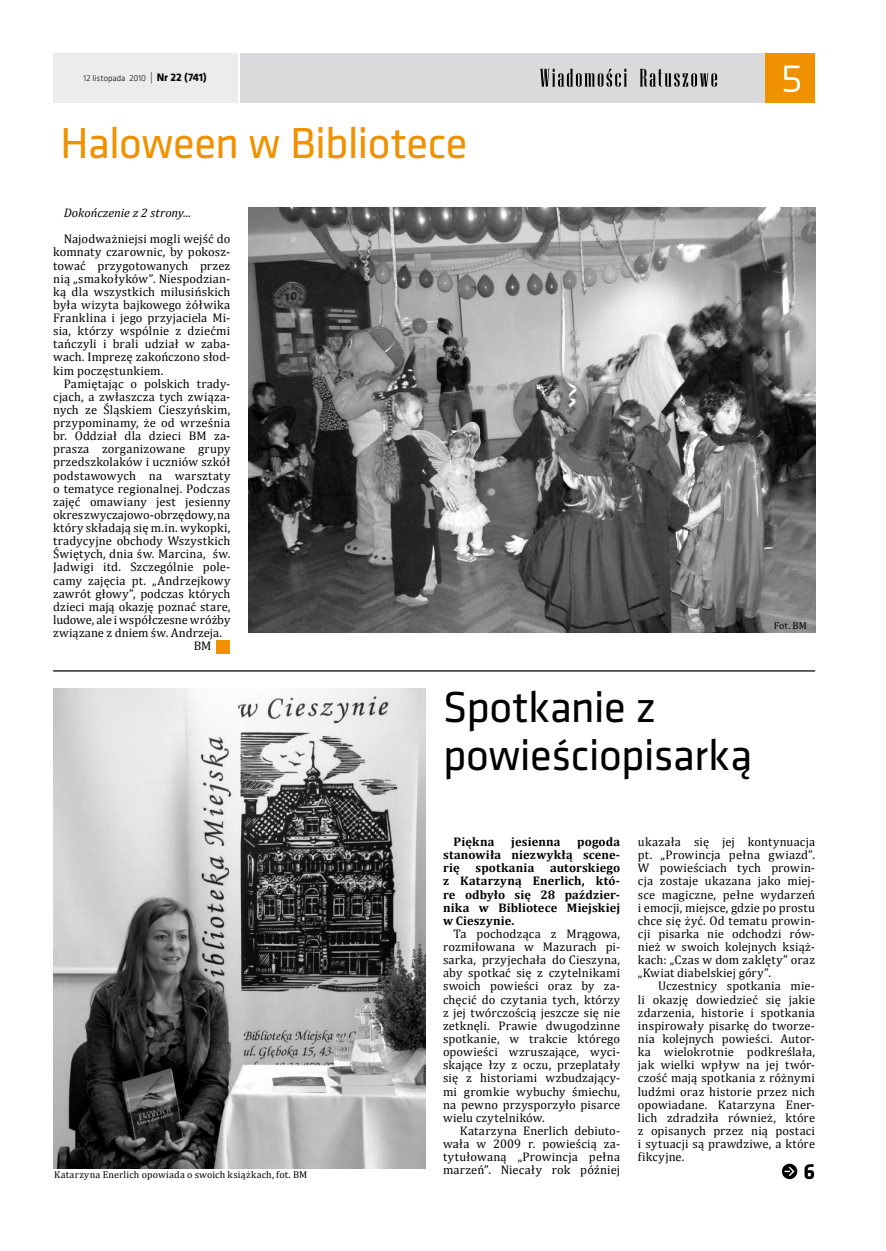
<style>
.page{position:relative;width:886px;height:1251px;background:#fff}
.page>*{position:absolute;margin:0;border:0;box-sizing:border-box;transform-origin:0 0}
.t1{font:45px/47.5px "Klavika";letter-spacing:-.015em;color:#000}
.t2{font:45px "Klavika";letter-spacing:-.015em;color:#f09100}
.t3{font:12.5px/13.1px "Cambria";letter-spacing:.01em;color:#000;text-align:justify}
.t4{font:700 12.5px/13.1px "Cambria";letter-spacing:.01em;color:#000;text-align:justify}
.t5{font:italic 12.5px "Cambria";color:#000}
.t6{font:10px "Cambria";letter-spacing:.02em;color:#000}
.t7{font:300 8.75px "Klavika";color:#000}
.s1{font-size:11.25px}
.s2{font-weight:700;font-size:11.25px}
</style>
<div class="page">
<div style="left:53px;top:53px;width:184px;height:50px;background:#ececed"></div>
<div style="left:240px;top:54px;width:575px;height:49px;background:#d9dadb"></div>
<svg style="left:640px;top:69px;width:77px;height:18px"></svg>
<svg style="left:540px;top:69px;width:87px;height:18px"></svg>
<div style="left:765px;top:54px;width:50px;height:49px;background:#f09100"></div>
<svg style="left:783px;top:66px;width:17px;height:26px"></svg>
<hr style="left:53px;top:670px;width:762px;height:1px;background:#000">
<img style="left:248px;top:207px;width:567px;height:425px">
<img style="left:53px;top:688px;width:372px;height:480px">
<svg style="left:782px;top:1164px;width:32px;height:15px"></svg>
<div style="left:216px;top:641px;width:13px;height:13px;background:#f09100"></div>
<p class="t7" style="left:84px;top:73px;width:125px">12 listopada 2010 <span class="s1">|</span> <span class="s2">Nr 22 (741)</span></p>
<h1 class="t2" style="left:60px;top:113px;width:409px">Haloween w Bibliotece</h1>
<p class="t5" style="left:64px;top:205px;width:129px">Dokończenie z 2 strony...</p>
<p class="t3" style="left:53px;top:232px;width:179px;text-indent:11px">Najodważniejsi mogli wejść do komnaty czarownic, by pokosz&shy;tować przygotowanych przez nią „smakołyków”. Niespodzian&shy;ką dla wszystkich milusińskich była wizyta bajkowego żółwika Franklina i jego przyjaciela Mi&shy;sia, którzy wspólnie z dziećmi tańczyli i brali udział w zaba&shy;wach. Imprezę zakończono słod&shy;kim poczęstunkiem.</p>
<p class="t3" style="left:64px;top:377px;width:168px">Pamiętając o polskich trady-</p>
<p class="t3" style="left:53px;top:390px;width:179px">cjach, a zwłaszcza tych związa-</p>
<p class="t3" style="left:53px;top:403px;width:179px">nych ze Śląskiem Cieszyńskim,</p>
<p class="t3" style="left:53px;top:416px;width:179px">przypominamy, że od września</p>
<p class="t3" style="left:53px;top:429px;width:179px">br. Oddział dla dzieci BM za-</p>
<p class="t3" style="left:53px;top:442px;width:179px">prasza zorganizowane grupy</p>
<p class="t3" style="left:53px;top:456px;width:179px">przedszkolaków i uczniów szkół</p>
<p class="t3" style="left:53px;top:469px;width:179px">podstawowych na warsztaty</p>
<p class="t3" style="left:53px;top:482px;width:179px">o tematyce regionalnej. Podczas</p>
<p class="t3" style="left:53px;top:495px;width:179px">zajęć omawiany jest jesienny</p>
<p class="t3" style="left:53px;top:508px;width:179px">okres zwyczajowo-obrzędowy, na</p>
<p class="t3" style="left:53px;top:521px;width:179px">który składają się m.in. wykopki,</p>
<p class="t3" style="left:53px;top:534px;width:179px">tradycyjne obchody Wszystkich</p>
<p class="t3" style="left:53px;top:547px;width:179px">Świętych, dnia św. Marcina, św.</p>
<p class="t3" style="left:53px;top:561px;width:179px">Jadwigi itd. Szczególnie pole-</p>
<p class="t3" style="left:53px;top:574px;width:179px">camy zajęcia pt. „Andrzejkowy</p>
<p class="t3" style="left:53px;top:587px;width:179px">zawrót głowy”, podczas których</p>
<p class="t3" style="left:53px;top:600px;width:179px">dzieci mają okazję poznać stare,</p>
<p class="t3" style="left:53px;top:613px;width:179px">ludowe, ale i współczesne wróżby</p>
<p class="t3" style="left:53px;top:626px;width:170px">związane z dniem św. Andrzeja.</p>
<p class="t3" style="left:194px;top:639px;width:19px">BM</p>
<h1 class="t1" style="left:443px;top:682px;width:311px">Spotkanie z powieściopisarką</h1>
<p class="t6" style="left:774px;top:620px;width:35px">Fot. BM</p>
<p class="t6" style="left:54px;top:1169px;width:255px">Katarzyna Enerlich opowiada o swoich książkach, fot. BM</p>
<p class="t4" style="left:443px;top:835px;width:179px;text-indent:134px">pogoda stanowiła niezwykłą scene&shy;rię</p>
<p class="t4" style="left:454px;top:835px;width:42px">Piękna</p>
<p class="t4" style="left:511px;top:835px;width:51px">jesienna</p>
<p class="t4" style="left:443px;top:861px;width:179px;text-indent:107px">autorskiego z Katarzyną Enerlich, któ&shy;re odbyło się 28 paździer&shy;nika w Bibliotece Miejskiej w Cieszynie.</p>
<p class="t3" style="left:443px;top:927px;width:179px;text-indent:11px">Ta pochodząca z Mrągowa, rozmiłowana w Mazurach pi&shy;sarka, przyjechała do Cieszyna, aby spotkać się z czytelnikami swoich powieści oraz by za&shy;chęcić do czytania tych, którzy z jej twórczością jeszcze się nie zetknęli. Prawie dwugodzinne spotkanie, w trakcie którego opowieści wzruszające, wyci&shy;skające łzy z oczu, przeplatały się z historiami wzbudzający&shy;mi gromkie wybuchy śmiechu, na pewno przysporzyło pisarce wielu czytelników.</p>
<p class="t3" style="left:443px;top:1124px;width:179px;text-indent:17px">Katarzyna Enerlich debiuto&shy;wała w 2009 r. powieścią za&shy;tytułowaną „Prowincja pełna marzeń”. Niecały rok później</p>
<p class="t4" style="left:475px;top:861px;width:60px">spotkania</p>
<p class="t3" style="left:638px;top:835px;width:179px">ukazała się jej kontynuacja pt. „Prowincja pełna gwiazd”.<br>W powieściach tych prowin&shy;cja zostaje ukazana jako miej&shy;sce magiczne, pełne wydarzeń i emocji, miejsce, gdzie po prostu chce się żyć. Od tematu prowin&shy;cji pisarka nie odchodzi rów&shy;nież w swoich kolejnych książ&shy;kach: „Czas w dom zaklęty” oraz „Kwiat diabelskiej góry”.</p>
<p class="t3" style="left:638px;top:979px;width:179px;text-indent:20px">Uczestnicy spotkania mie&shy;li okazję dowiedzieć się jakie zdarzenia, historie i spotkania inspirowały pisarkę do tworze&shy;nia kolejnych powieści. Autor&shy;ka wielokrotnie podkreślała, jak wielki wpływ na jej twór&shy;czość mają spotkania z różnymi ludźmi oraz historie przez nich opowiadane. Katarzyna Ener&shy;lich zdradziła również, które z opisanych przez nią postaci i sytuacji są prawdziwe, a które fikcyjne.</p>
</div>
